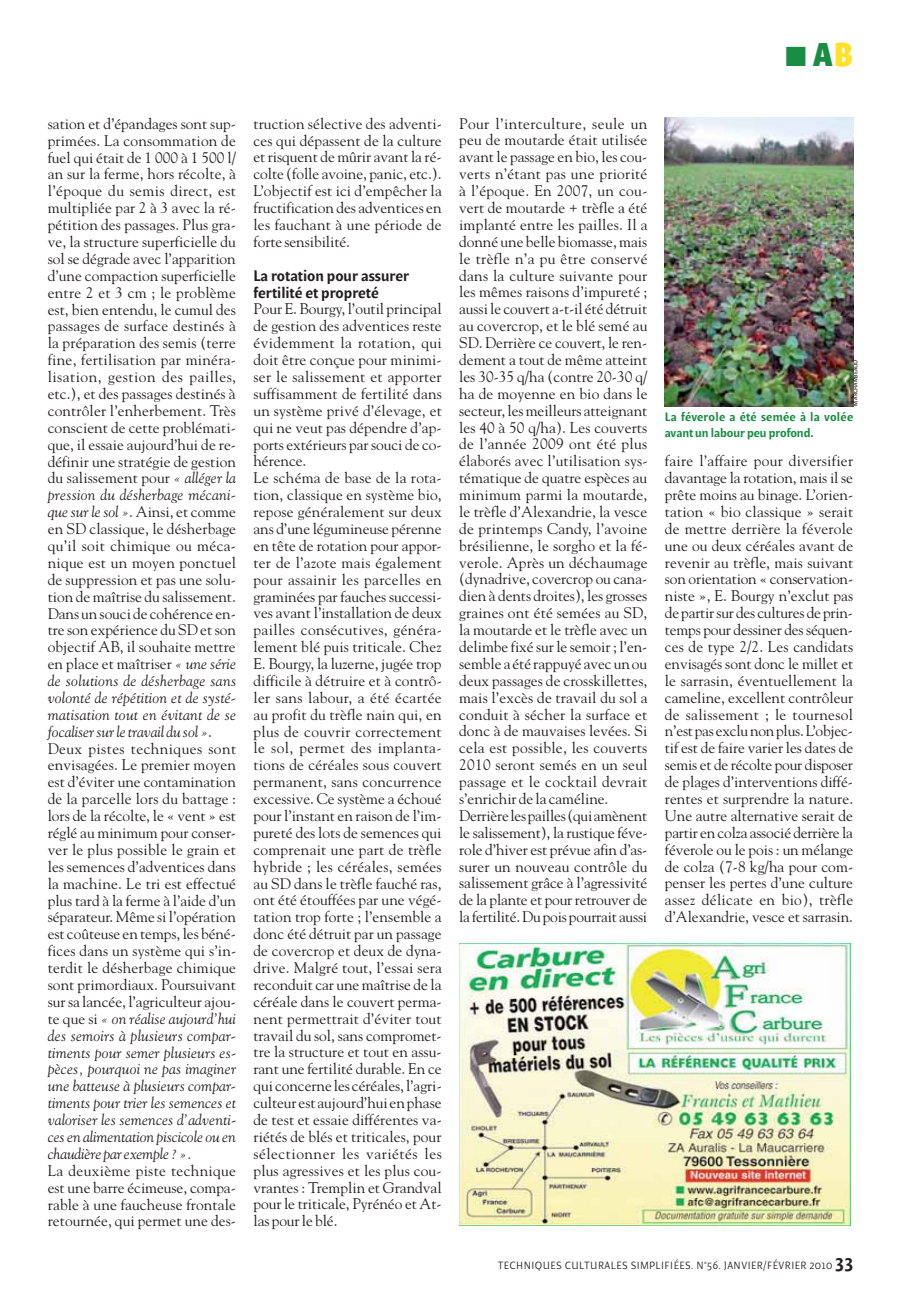
<style>
.page{position:relative;width:923px;height:1300px;background:#fff}
.page>*{position:absolute;margin:0;border:0;box-sizing:border-box;transform-origin:0 0}
.t1{font:700 33.77px "Beret LT Std";color:#198d44}
.t2{font:15.4px/16.8px "Goudy Std";letter-spacing:.005em;color:#231f20}
.t3{font:500 15.4px/16.8px "Beret LT Std";color:#231f20}
.t4{font:500 12.25px/15.4px "Beret LT Std";color:#198d44}
.t5{font:10.67px "Beret LT Std";letter-spacing:.045em;color:#231f20}
.t6{font:6.12px "Beret LT Std";letter-spacing:-.01em;color:#231f20}
.s1{color:#fee128}
.s2{font-style:italic}
.s3{font-weight:500;font-size:18.38px}
</style>
<div class="page">
<img style="left:665px;top:118px;width:188px;height:288px">
<img style="left:459px;top:943px;width:392px;height:283px">
<h1 class="t1" style="left:813px;top:41px;width:42px">A<span class="s1">B</span></h1>
<p class="t2" style="left:48px;top:116px;width:190px">sation et d’épandages sont sup&shy;primées. La consommation de fuel qui était de 1 000 à 1 500 l/ an sur la ferme, hors récolte, à l’époque du semis direct, est multipliée par 2 à 3 avec la ré&shy;pétition des passages. Plus gra&shy;ve, la structure superficielle du sol se dégrade avec l’apparition d’une compaction superficielle entre 2 et 3 cm ; le problème est, bien entendu, le cumul des passages de surface destinés à la préparation des semis (terre fine, fertilisation par minéra&shy;lisation, gestion des pailles, etc.), et des passages destinés à contrôler l’enherbement. Très conscient de cette problémati&shy;que, il essaie aujourd’hui de re&shy;définir une stratégie de gestion du salissement pour <span class="s2">« alléger la pression du désherbage mécani&shy;que sur le sol »</span>. Ainsi, et comme en SD classique, le désherbage qu’il soit chimique ou méca&shy;nique est un moyen ponctuel de suppression et pas une solu&shy;tion de maîtrise du salissement.<br>Dans un souci de cohérence en&shy;tre son expérience du SD et son objectif AB, il souhaite mettre en place et maîtriser <span class="s2">« une série de solutions de désherbage sans volonté de répétition et de systé&shy;matisation tout en évitant de se focaliser sur le travail du sol »</span>.<br>Deux pistes techniques sont envisagées. Le premier moyen est d’éviter une contamination de la parcelle lors du battage : lors de la récolte, le « vent » est réglé au minimum pour conser&shy;ver le plus possible le grain et les semences d’adventices dans la machine. Le tri est effectué plus tard à la ferme à l’aide d’un séparateur. Même si l’opération est coûteuse en temps, les béné&shy;fices dans un système qui s’in&shy;terdit le désherbage chimique sont primordiaux. Poursuivant sur sa lancée, l’agriculteur ajou&shy;te que si <span class="s2">« on réalise aujourd’hui des semoirs à plusieurs compar&shy;timents pour semer plusieurs es&shy;pèces, pourquoi ne pas imaginer une batteuse à plusieurs compar&shy;timents pour trier les semences et valoriser les semences d’adventi&shy;ces en alimentation piscicole ou en chaudière par exemple ? ».</span></p>
<p class="t2" style="left:48px;top:1163px;width:190px;text-align:justify">La deuxième piste technique est une barre écimeuse, compa&shy;rable à une faucheuse frontale retournée, qui permet une des-</p>
<p class="t2" style="left:253px;top:116px;width:190px;text-align:justify">truction sélective des adventi&shy;ces qui dépassent de la culture et risquent de mûrir avant la ré&shy;colte (folle avoine, panic, etc.).<br>L’objectif est ici d’empêcher la fructification des adventices en les fauchant à une période de forte sensibilité.</p>
<p class="t3" style="left:253px;top:268px;width:157px">La rotation pour assurer fertilité et propreté</p>
<p class="t2" style="left:253px;top:302px;width:190px">Pour E. Bourgy, l’outil principal de gestion des adventices reste évidemment la rotation, qui doit être conçue pour minimi&shy;ser le salissement et apporter suffisamment de fertilité dans un système privé d’élevage, et qui ne veut pas dépendre d’ap&shy;ports extérieurs par souci de co&shy;hérence.<br>Le schéma de base de la rota&shy;tion, classique en système bio, repose généralement sur deux ans d’une légumineuse pérenne en tête de rotation pour appor&shy;ter de l’azote mais également pour assainir les parcelles en graminées par fauches successi&shy;ves avant l’installation de deux pailles consécutives, généra&shy;lement blé puis triticale. Chez<br>E. Bourgy, la luzerne, jugée trop difficile à détruire et à contrô&shy;ler sans labour, a été écartée au profit du trèfle nain qui, en plus de couvrir correctement le sol, permet des implanta&shy;tions de céréales sous couvert permanent, sans concurrence excessive. Ce système a échoué pour l’instant en raison de l’im&shy;pureté des lots de semences qui comprenait une part de trèfle hybride ; les céréales, semées au SD dans le trèfle fauché ras, ont été étouffées par une végé&shy;tation trop forte ; l’ensemble a donc été détruit par un passage de covercrop et deux de dyna&shy;drive. Malgré tout, l’essai sera reconduit car une maîtrise de la céréale dans le couvert perma&shy;nent permettrait d’éviter tout travail du sol, sans compromet&shy;tre la structure et tout en assu&shy;rant une fertilité durable. En ce qui concerne les céréales, l’agri&shy;culteur est aujourd’hui en phase de test et essaie différentes va&shy;riétés de blés et triticales, pour sélectionner les variétés les plus agressives et les plus cou&shy;vrantes : Tremplin et Grandval pour le triticale, Pyrénéo et At&shy;las pour le blé.</p>
<p class="t2" style="left:459px;top:116px;width:190px">Pour l’interculture, seule un peu de moutarde était utilisée avant le passage en bio, les cou&shy;verts n’étant pas une priorité à l’époque. En 2007, un cou&shy;vert de moutarde + trèfle a été implanté entre les pailles. Il a donné une belle biomasse, mais le trèfle n’a pu être conservé dans la culture suivante pour les mêmes raisons d’impureté ; aussi le couvert a-t-il été détruit au covercrop, et le blé semé au<br>SD. Derrière ce couvert, le ren&shy;dement a tout de même atteint les 30-35 q/ha (contre 20-30 q/ ha de moyenne en bio dans le secteur, les meilleurs atteignant les 40 à 50 q/ha). Les couverts de l’année 2009 ont été plus élaborés avec l’utilisation sys&shy;tématique de quatre espèces au minimum parmi la moutarde, le trèfle d’Alexandrie, la vesce de printemps Candy, l’avoine brésilienne, le sorgho et la fé&shy;verole. Après un déchaumage (dynadrive, covercrop ou cana&shy;dien à dents droites), les grosses graines ont été semées au SD, la moutarde et le trèfle avec un delimbe fixé sur le semoir ; l’en&shy;semble a été rappuyé avec un ou deux passages de crosskillettes, mais l’excès de travail du sol a conduit à sécher la surface et donc à de mauvaises levées. Si cela est possible, les couverts<br>2010 seront semés en un seul passage et le cocktail devrait s’enrichir de la caméline.<br>Derrière les pailles (qui amènent le salissement), la rustique féve&shy;role d’hiver est prévue afin d’as&shy;surer un nouveau contrôle du salissement grâce à l’agressivité de la plante et pour retrouver de la fertilité. Du pois pourrait aussi</p>
<p class="t6" style="left:853px;top:406px;width:48px;rotate:-90deg">M. ARCHAMBEAUD</p>
<p class="t4" style="left:665px;top:410px;width:190px">La féverole a été semée à la volée avant un labour peu profond.</p>
<p class="t2" style="left:665px;top:454px;width:190px;text-align:justify">faire l’affaire pour diversifier davantage la rotation, mais il se prête moins au binage. L’orien&shy;tation « bio classique » serait de mettre derrière la féverole une ou deux céréales avant de revenir au trèfle, mais suivant son orientation « conservation&shy;niste », E. Bourgy n’exclut pas de partir sur des cultures de prin&shy;temps pour dessiner des séquen&shy;ces de type 2/2. Les candidats envisagés sont donc le millet et le sarrasin, éventuellement la cameline, excellent contrôleur de salissement ; le tournesol n’est pas exclu non plus. L’objec&shy;tif est de faire varier les dates de semis et de récolte pour disposer de plages d’interventions diffé&shy;rentes et surprendre la nature.<br>Une autre alternative serait de partir en colza associé derrière la féverole ou le pois : un mélange de colza (7-8 kg/ha pour com&shy;penser les pertes d’une culture assez délicate en bio), trèfle d’Alexandrie, vesce et sarrasin.</p>
<p class="t5" style="left:498px;top:1261px;width:357px">TECHNIQUES CULTURALES SIMPLIFIÉES. N°56. JANVIER/FÉVRIER 2010 <span class="s3">33</span></p>
</div>
